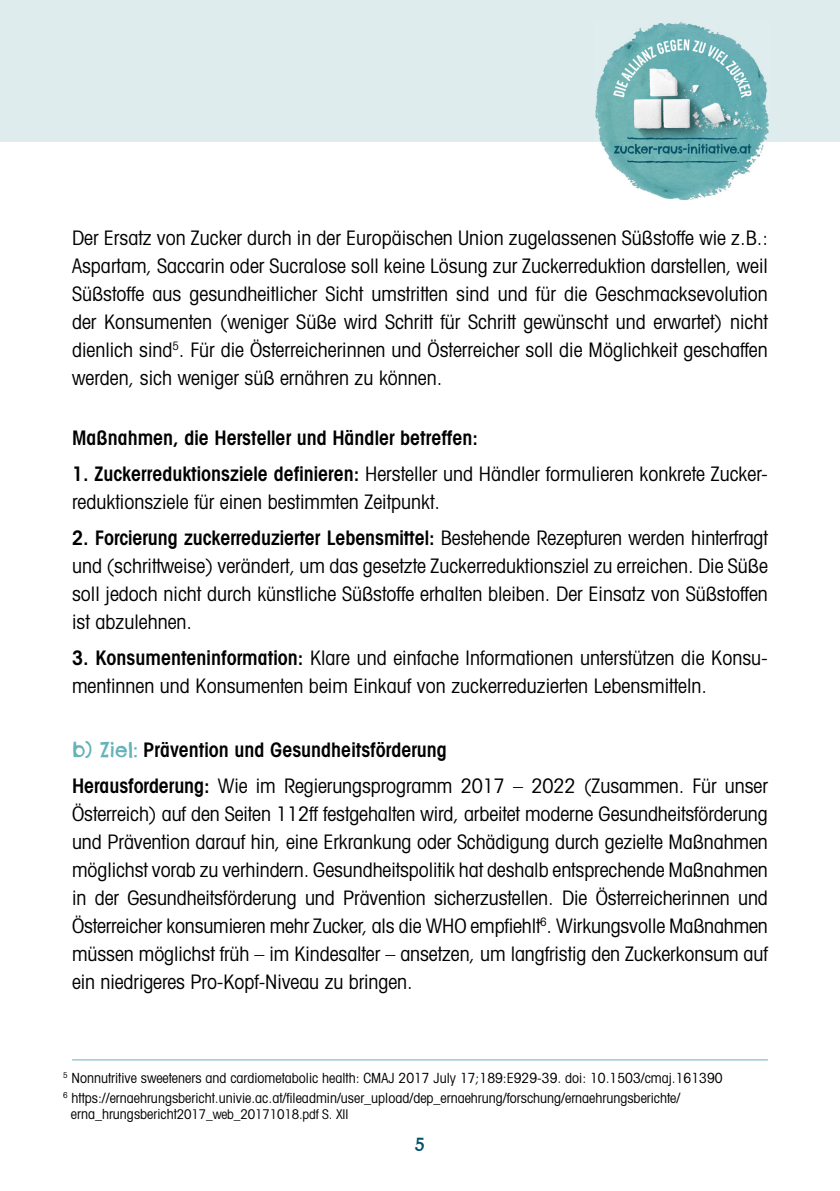
<style>
.page{position:relative;width:840px;height:1191px;background:#fff}
.page>*{position:absolute;margin:0;border:0;box-sizing:border-box;transform-origin:0 0}
.t1{font:condensed 20px/28px "Avant Garde";color:#000;text-align:justify}
.t2{font:600 condensed 20px "Avant Garde";color:#000}
.t3{font:18px "Chelsea Market";color:#005168}
.t4{font:condensed 14px/20px "Avant Garde";color:#000}
.t5{font:condensed 13.4px "Avant Garde";letter-spacing:-.01em;color:#000}
.s1{font-weight:600}
.s2{font-family:"Chelsea Market";font-stretch:normal;color:#63b3b9}
.s3{font-size:14px}
</style>
<div class="page">
<div style="left:0;top:0;width:839px;height:142px;background:#dfecee"></div>
<hr style="left:72px;top:1059px;width:695px;height:1px;background:#63b3b9">
<img style="left:595px;top:22px;width:173px;height:178px">
<p class="t1" style="left:72px;top:223px;width:697px">Der Ersatz von Zucker durch in der Europäischen Union zugelassenen Süßstoffe wie z.B.:<br>Aspartam, Saccarin oder Sucralose soll keine Lösung zur Zuckerreduktion darstellen, weil Süßstoffe aus gesundheitlicher Sicht umstritten sind und für die Geschmacksevolution der Konsumenten (weniger Süße wird Schritt für Schritt gewünscht und erwartet) nicht dienlich sind<sup>5</sup>. Für die Österreicherinnen und Österreicher soll die Möglichkeit geschaffen werden, sich weniger süß ernähren zu können.</p>
<p class="t2" style="left:72px;top:425px;width:407px">Maßnahmen, die Hersteller und Händler betreffen:</p>
<p class="t1" style="left:72px;top:459px;width:697px"><span class="s1">1. Zuckerreduktionsziele definieren:</span> Hersteller und Händler formulieren konkrete Zucker&shy;reduktionsziele für einen bestimmten Zeitpunkt.</p>
<p class="t1" style="left:72px;top:523px;width:697px"><span class="s1">2. Forcierung zuckerreduzierter Lebensmittel:</span> Bestehende Rezepturen werden hinterfragt und (schrittweise) verändert, um das gesetzte Zuckerreduktionsziel zu erreichen. Die Süße soll jedoch nicht durch künstliche Süßstoffe erhalten bleiben. Der Einsatz von Süßstoffen ist abzulehnen.</p>
<p class="t1" style="left:72px;top:643px;width:697px"><span class="s1">3. Konsumenteninformation:</span> Klare und einfache Informationen unterstützen die Konsu&shy;mentinnen und Konsumenten beim Einkauf von zuckerreduzierten Lebensmitteln.</p>
<p class="t1" style="left:72px;top:731px;width:697px;line-height:36px"><span class="s2">b) Ziel:</span> <span class="s1">Prävention und Gesundheitsförderung<br>Herausforderung:</span> Wie im Regierungsprogramm 2017 – 2022 (Zusammen. Für unser</p>
<p class="t1" style="left:72px;top:799px;width:697px">Österreich) auf den Seiten 112ff festgehalten wird, arbeitet moderne Gesundheitsförderung und Prävention darauf hin, eine Erkrankung oder Schädigung durch gezielte Maßnahmen möglichst vorab zu verhindern. Gesundheitspolitik hat deshalb entsprechende Maßnahmen in der Gesundheitsförderung und Prävention sicherzustellen. Die Österreicherinnen und Österreicher konsumieren mehr Zucker, als die WHO empfiehlt<sup>6</sup>. Wirkungsvolle Maßnahmen müssen möglichst früh – im Kindesalter – ansetzen, um langfristig den Zuckerkonsum auf ein niedrigeres Pro-Kopf-Niveau zu bringen.</p>
<p class="t4" style="left:63px;top:1067px;width:660px"><sup>5</sup> Nonnutritive sweeteners and cardiometabolic health: CMAJ 2017 July 17;189:E929-39. doi: 10.1503/cmaj.161390<br><sup>6</sup> https://ernaehrungsbericht.univie.ac.at/fileadmin/user_upload/dep_ernaehrung/forschung/ernaehrungsberichte/</p>
<p class="t5" style="left:71px;top:1105px;width:279px"><span class="s3">erna_hrungsbericht</span>2017_web_20171018.pdf S. XII</p>
<p class="t3" style="left:414px;top:1133px;width:12px">5</p>
</div>
